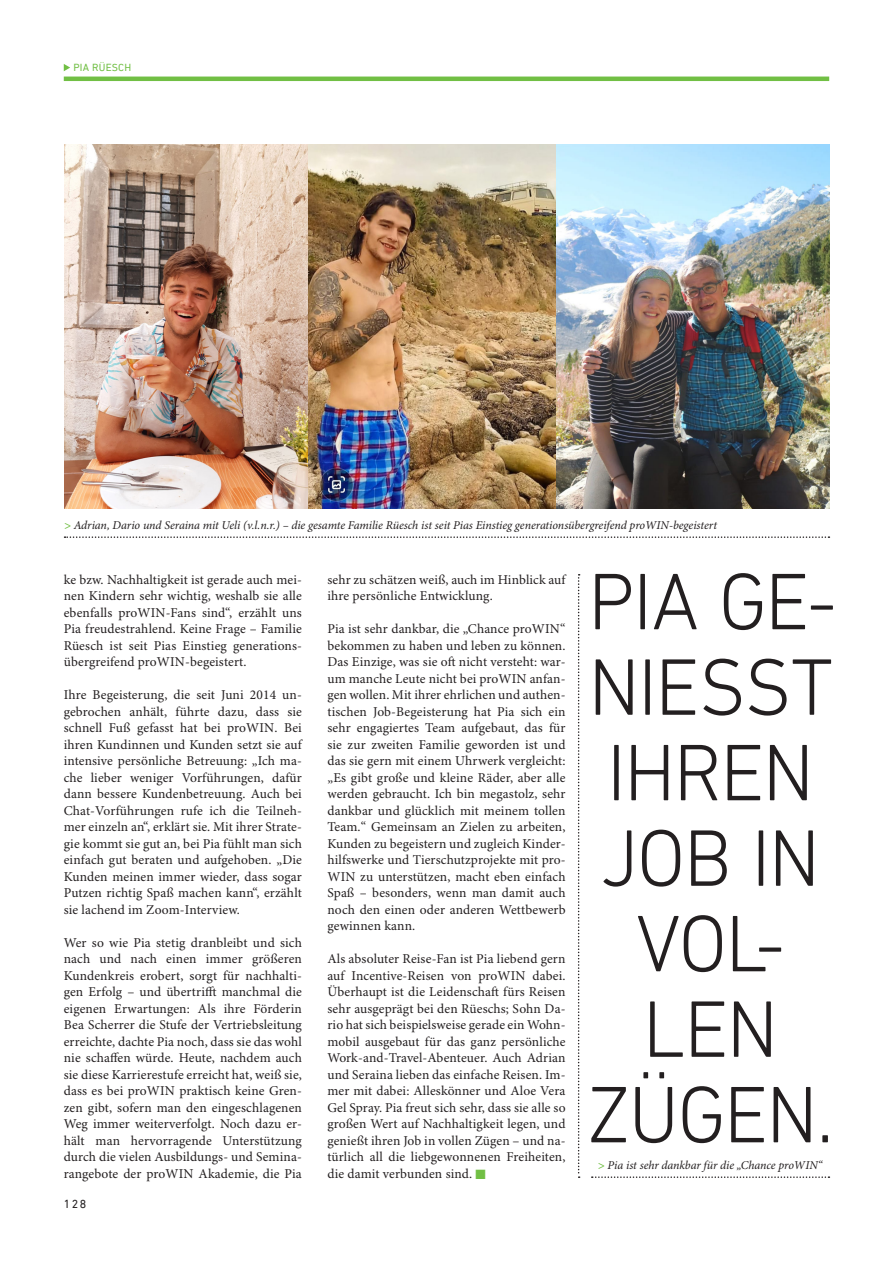
<style>
.page{position:relative;width:893px;height:1263px;background:#fff}
.page>*{position:absolute;margin:0;border:0;box-sizing:border-box;transform-origin:0 0}
.t1{font:300 81.45px/85.5px "DIN Next LT Pro";letter-spacing:-.025em;color:#231f20;text-align:center}
.t2{font:13.5px/16.5px "Minion Pro";letter-spacing:.01em;color:#231f20;text-align:justify}
.t3{font:italic 12px "Minion Pro";letter-spacing:-.005em;color:#231f20}
.t4{font:12px "DIN Next LT Pro";color:#231f20}
.t5{font:10.5px "DIN Next LT Pro";letter-spacing:.02em;color:#71bf44}
.s1{font-weight:700;color:#71bf44}
.s2{color:#71bf44}
</style>
<div class="page">
<svg style="left:65px;top:536px;width:764px;height:2px"></svg>
<svg style="left:578px;top:574px;width:2px;height:604px"></svg>
<hr style="left:64px;top:77px;width:765px;height:4px;background:#71bf44">
<svg style="left:64px;top:64px;width:6px;height:7px"></svg>
<img style="left:65px;top:144px;width:764px;height:364px">
<svg style="left:592px;top:1176px;width:237px;height:2px"></svg>
<p class="t5" style="left:73px;top:62px;width:59px">PIA RÜESCH</p>
<p class="t3" style="left:64px;top:518px;width:655px"><span class="s1">&gt;</span> Adrian, Dario und Seraina mit Ueli (v.l.n.r.) – die gesamte Familie Rüesch ist seit Pias Einstieg generationsübergreifend proWIN-begeistert</p>
<p class="t2" style="left:64px;top:572px;width:240px">ke bzw. Nachhaltigkeit ist gerade auch mei&shy;nen Kindern sehr wichtig, weshalb sie alle ebenfalls proWIN-Fans sind“, erzählt uns Pia freudestrahlend. Keine Frage – Familie Rüesch ist seit Pias Einstieg generations&shy;übergreifend proWIN-begeistert.</p>
<p class="t2" style="left:64px;top:687px;width:240px">Ihre Begeisterung, die seit Juni 2014 un&shy;gebrochen anhält, führte dazu, dass sie schnell Fuß gefasst hat bei proWIN. Bei ihren Kundinnen und Kunden setzt sie auf intensive persönliche Betreuung: „Ich ma&shy;che lieber weniger Vorführungen, dafür dann bessere Kundenbetreuung. Auch bei Chat-Vorführungen rufe ich die Teilneh&shy;mer einzeln an“, erklärt sie. Mit ihrer Strate&shy;gie kommt sie gut an, bei Pia fühlt man sich einfach gut beraten und aufgehoben. „Die Kunden meinen immer wieder, dass sogar Putzen richtig Spaß machen kann“, erzählt sie lachend im Zoom-Interview.</p>
<p class="t2" style="left:64px;top:935px;width:240px">Wer so wie Pia stetig dranbleibt und sich nach und nach einen immer größeren Kundenkreis erobert, sorgt für nachhalti&shy;gen Erfolg – und übertrifft manchmal die eigenen Erwartungen: Als ihre Förderin Bea Scherrer die Stufe der Vertriebsleitung erreichte, dachte Pia noch, dass sie das wohl nie schaffen würde. Heute, nachdem auch sie diese Karrierestufe erreicht hat, weiß sie, dass es bei proWIN praktisch keine Gren&shy;zen gibt, sofern man den eingeschlagenen Weg immer weiterverfolgt. Noch dazu er&shy;hält man hervorragende Unterstützung durch die vielen Ausbildungs- und Semina&shy;rangebote der proWIN Akademie, die Pia</p>
<p class="t4" style="left:64px;top:1197px;width:24px">128</p>
<p class="t2" style="left:327px;top:572px;width:240px">sehr zu schätzen weiß, auch im Hinblick auf ihre persönliche Entwicklung.</p>
<p class="t2" style="left:327px;top:621px;width:240px">Pia ist sehr dankbar, die „Chance proWIN“ bekommen zu haben und leben zu können.<br>Das Einzige, was sie oft nicht versteht: war&shy;um manche Leute nicht bei proWIN anfan&shy;gen wollen. Mit ihrer ehrlichen und authen&shy;tischen Job-Begeisterung hat Pia sich ein sehr engagiertes Team aufgebaut, das für sie zur zweiten Familie geworden ist und das sie gern mit einem Uhrwerk vergleicht: „Es gibt große und kleine Räder, aber alle werden gebraucht. Ich bin megastolz, sehr dankbar und glücklich mit meinem tollen Team.“ Gemeinsam an Zielen zu arbeiten, Kunden zu begeistern und zugleich Kinder&shy;hilfswerke und Tierschutzprojekte mit pro-WIN zu unterstützen, macht eben einfach Spaß – besonders, wenn man damit auch noch den einen oder anderen Wettbewerb gewinnen kann.</p>
<p class="t2" style="left:327px;top:951px;width:240px">Als absoluter Reise-Fan ist Pia liebend gern auf Incentive-Reisen von proWIN dabei.<br>Überhaupt ist die Leidenschaft fürs Reisen sehr ausgeprägt bei den Rüeschs; Sohn Da&shy;rio hat sich beispielsweise gerade ein Wohn&shy;mobil ausgebaut für das ganz persönliche Work-and-Travel-Abenteuer. Auch Adrian und Seraina lieben das einfache Reisen. Im&shy;mer mit dabei: Alleskönner und Aloe Vera Gel Spray. Pia freut sich sehr, dass sie alle so großen Wert auf Nachhaltigkeit legen, und genießt ihren Job in vollen Zügen – und na&shy;türlich all die liebgewonnenen Freiheiten, die damit verbunden sind. <span class="s2">■</span></p>
<p class="t1" style="left:587px;top:558px;width:251px">PIA GE-<br>NIESST<br>IHREN<br>JOB IN<br>VOL-<br>LEN<br>ZÜGEN.</p>
<p class="t3" style="left:598px;top:1158px;width:226px"><span class="s1">&gt;</span> Pia ist sehr dankbar für die „Chance proWIN“</p>
</div>
